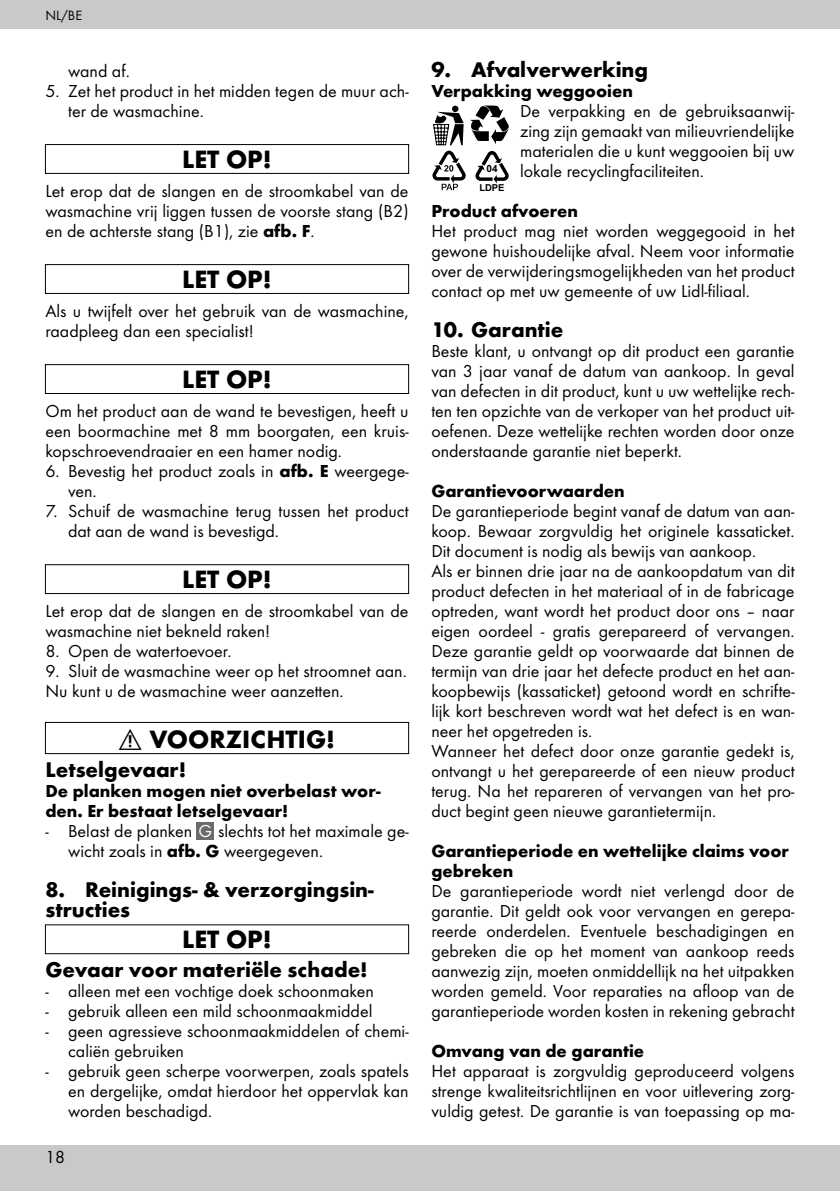
<style>
.page{position:relative;width:840px;height:1191px;background:#fff}
.page>*{position:absolute;margin:0;border:0;box-sizing:border-box;transform-origin:0 0}
.t1{font:700 26px "Futura TOT";color:#000}
.t2{font:700 22px/20px "Futura TOT";color:#000}
.t3{font:18px/20px "Futura TOT Boo";color:#000}
.t4{font:700 18px/20px "Futura TOT";color:#000}
.t5{font:16px "Futura LT Pro";color:#000}
.t6{font:14px "Futura TOT Boo";color:#000}
.t7{font:700 10px "Arial";color:#000}
.t8{font:700 9.6px "Arial";color:#000}
.s1{font-family:"Futura TOT";font-weight:700}
.s2{color:#fff}
</style>
<div class="page">
<div style="left:0;top:1145px;width:839px;height:46px;background:#c9c9c9"></div>
<div style="left:0;top:0;width:839px;height:29px;background:#c9c9c9"></div>
<div style="left:45px;top:144px;width:364px;height:30px;border:1px solid #000"></div>
<div style="left:45px;top:264px;width:364px;height:30px;border:1px solid #000"></div>
<div style="left:45px;top:364px;width:364px;height:30px;border:1px solid #000"></div>
<div style="left:45px;top:564px;width:364px;height:30px;border:1px solid #000"></div>
<div style="left:45px;top:722px;width:364px;height:32px;border:1px solid #000"></div>
<div style="left:45px;top:924px;width:364px;height:30px;border:1px solid #000"></div>
<div style="left:196px;top:822px;width:17px;height:17px;background:#6b6b6a"></div>
<svg style="left:433px;top:106px;width:30px;height:39px"></svg>
<svg style="left:432px;top:151px;width:33px;height:39px"></svg>
<svg style="left:475px;top:151px;width:33px;height:32px"></svg>
<svg style="left:470px;top:106px;width:38px;height:38px"></svg>
<p class="t6" style="left:45px;top:7px;width:38px">NL/BE</p>
<p class="t3" style="left:68px;top:61px;width:63px">wand af.</p>
<p class="t3" style="left:68px;top:81px;width:342px;text-indent:-23px">5. Zet het product in het midden tegen de muur ach&shy;ter de wasmachine.</p>
<h1 class="t1" style="left:182px;top:143px;width:91px">LET OP!</h1>
<p class="t3" style="left:45px;top:181px;width:364px;text-align:justify">Let erop dat de slangen en de stroomkabel van de wasmachine vrij liggen tussen de voorste stang (B2) en de achterste stang (B1), zie <span class="s1">afb. F</span>.</p>
<h1 class="t1" style="left:182px;top:263px;width:91px">LET OP!</h1>
<p class="t3" style="left:45px;top:301px;width:364px">Als u twijfelt over het gebruik van de wasmachine, raadpleeg dan een specialist!</p>
<h1 class="t1" style="left:182px;top:363px;width:91px">LET OP!</h1>
<p class="t3" style="left:45px;top:401px;width:364px;text-align:justify">Om het product aan de wand te bevestigen, heeft u een boormachine met 8 mm boorgaten, een kruis&shy;kopschroevendraaier en een hamer nodig.</p>
<p class="t3" style="left:68px;top:461px;width:342px;text-indent:-23px">6. Bevestig het product zoals in <span class="s1">afb. E</span> weergege&shy;ven.</p>
<p class="t3" style="left:68px;top:501px;width:342px;text-indent:-23px">7. Schuif de wasmachine terug tussen het product dat aan de wand is bevestigd.</p>
<h1 class="t1" style="left:182px;top:563px;width:91px">LET OP!</h1>
<p class="t3" style="left:45px;top:601px;width:364px">Let erop dat de slangen en de stroomkabel van de wasmachine niet bekneld raken!</p>
<p class="t3" style="left:45px;top:641px;width:188px">8. Open de watertoevoer.</p>
<p class="t3" style="left:45px;top:661px;width:362px">9. Sluit de wasmachine weer op het stroomnet aan.<br>Nu kunt u de wasmachine weer aanzetten.</p>
<h1 class="t1" style="left:149px;top:723px;width:187px">VOORZICHTIG!</h1>
<p class="t2" style="left:45px;top:759px;width:142px">Letselgevaar!</p>
<p class="t4" style="left:45px;top:780px;width:337px">De planken mogen niet overbelast wor&shy;den. Er bestaat letselgevaar!</p>
<p class="t3" style="left:68px;top:821px;width:342px;text-indent:-23px">- Belast de planken <span class="s2">G</span> slechts tot het maximale ge&shy;wicht zoals in <span class="s1">afb. G</span> weergegeven.</p>
<p class="t2" style="left:45px;top:879px;width:329px">8. Reinigings- &amp; verzorgingsin&shy;structies</p>
<h1 class="t1" style="left:182px;top:923px;width:91px">LET OP!</h1>
<p class="t2" style="left:45px;top:959px;width:323px">Gevaar voor materiële schade!</p>
<p class="t3" style="left:45px;top:981px;width:330px">- alleen met een vochtige doek schoonmaken</p>
<p class="t3" style="left:45px;top:1001px;width:328px">- gebruik alleen een mild schoonmaakmiddel</p>
<p class="t3" style="left:68px;top:1021px;width:342px;text-indent:-23px">- geen agressieve schoonmaakmiddelen of chemi&shy;caliën gebruiken</p>
<p class="t3" style="left:68px;top:1061px;width:342px;text-align:justify;text-indent:-23px">- gebruik geen scherpe voorwerpen, zoals spatels en dergelijke, omdat hierdoor het oppervlak kan worden beschadigd.</p>
<p class="t5" style="left:45px;top:1146px;width:21px">18</p>
<p class="t2" style="left:431px;top:59px;width:218px">9. Afvalverwerking</p>
<p class="t4" style="left:431px;top:80px;width:203px">Verpakking weggooien</p>
<p class="t3" style="left:520px;top:101px;width:276px;text-align:justify">De verpakking en de gebruiksaanwij&shy;zing zijn gemaakt van milieuvriendelijke materialen die u kunt weggooien bij uw lokale recyclingfaciliteiten.</p>
<p class="t4" style="left:431px;top:200px;width:148px">Product afvoeren</p>
<p class="t3" style="left:431px;top:221px;width:364px;text-align:justify">Het product mag niet worden weggegooid in het gewone huishoudelijke afval. Neem voor informatie over de verwijderingsmogelijkheden van het product contact op met uw gemeente of uw Lidl-filiaal.</p>
<p class="t2" style="left:431px;top:319px;width:133px">10. Garantie</p>
<p class="t3" style="left:431px;top:341px;width:364px;text-align:justify">Beste klant, u ontvangt op dit product een garantie van 3 jaar vanaf de datum van aankoop. In geval van defecten in dit product, kunt u uw wettelijke rech&shy;ten ten opzichte van de verkoper van het product uit&shy;oefenen. Deze wettelijke rechten worden door onze onderstaande garantie niet beperkt.</p>
<p class="t4" style="left:431px;top:480px;width:195px">Garantievoorwaarden</p>
<p class="t3" style="left:431px;top:501px;width:364px">De garantieperiode begint vanaf de datum van aan&shy;koop. Bewaar zorgvuldig het originele kassaticket.<br>Dit document is nodig als bewijs van aankoop.<br>Als er binnen drie jaar na de aankoopdatum van dit product defecten in het materiaal of in de fabricage optreden, want wordt het product door ons – naar eigen oordeel - gratis gerepareerd of vervangen.<br>Deze garantie geldt op voorwaarde dat binnen de termijn van drie jaar het defecte product en het aan&shy;koopbewijs (kassaticket) getoond wordt en schrifte&shy;lijk kort beschreven wordt wat het defect is en wan&shy;neer het opgetreden is.<br>Wanneer het defect door onze garantie gedekt is, ontvangt u het gerepareerde of een nieuw product terug. Na het repareren of vervangen van het pro&shy;duct begint geen nieuwe garantietermijn.</p>
<p class="t4" style="left:431px;top:840px;width:359px">Garantieperiode en wettelijke claims voor gebreken</p>
<p class="t3" style="left:431px;top:881px;width:364px;text-align:justify">De garantieperiode wordt niet verlengd door de garantie. Dit geldt ook voor vervangen en gerepa&shy;reerde onderdelen. Eventuele beschadigingen en gebreken die op het moment van aankoop reeds aanwezig zijn, moeten onmiddellijk na het uitpakken worden gemeld. Voor reparaties na afloop van de garantieperiode worden kosten in rekening gebracht</p>
<p class="t4" style="left:431px;top:1040px;width:214px">Omvang van de garantie</p>
<p class="t3" style="left:431px;top:1061px;width:364px;text-align:justify">Het apparaat is zorgvuldig geproduceerd volgens strenge kwaliteitsrichtlijnen en voor uitlevering zorg&shy;vuldig getest. De garantie is van toepassing op ma-</p>
<p class="t7" style="left:486px;top:161px;width:13px">04</p>
<p class="t8" style="left:479px;top:180px;width:27px">LDPE</p>
</div>
